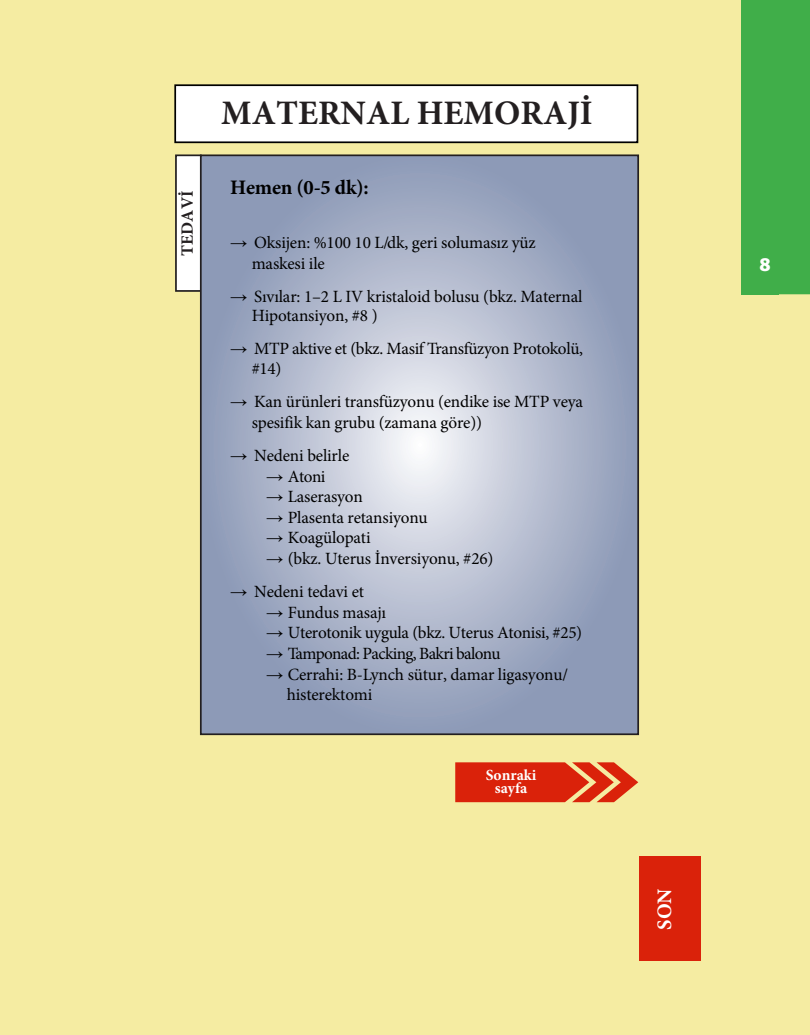
<style>
.page{position:relative;width:810px;height:1035px;background:#fff}
.page>*{position:absolute;margin:0;border:0;box-sizing:border-box;transform-origin:0 0}
.t1{font:700 34.38px "Minion Pro";color:#231f20}
.t2{font:700 20.62px "Minion Pro";letter-spacing:-.01em;color:#000}
.t3{font:700 20.62px "Minion Pro";color:#fff}
.t4{font:900 18.75px "Whitney HTF";color:#fff}
.t5{font:17.12px/20.6px "Minion Pro";letter-spacing:-.01em;color:#000}
.t6{font:17.12px "Minion Pro";letter-spacing:-.04em;color:#000}
.t7{font:700 17.12px "Minion Pro";color:#231f20}
.t8{font:700 15.5px/13.8px "Minion Pro";color:#fff;text-align:center}
.s1{font-family:"Arial"}
</style>
<div class="page">
<div style="left:0;top:0;width:22px;height:1035px;background:#f5eca2"></div>
<div style="left:22px;top:0;width:788px;height:1035px;background:#f5eca2"></div>
<div style="left:742px;top:0;width:68px;height:294px;background:#40ae49"></div>
<div style="left:174px;top:84px;width:464px;height:59px;background:#fff;border:2px solid #000"></div>
<div style="left:176px;top:155px;width:25px;height:136px;background:#fff"></div>
<div style="left:175px;top:154px;width:27px;height:138px;border:2px solid #231f20"></div>
<svg style="left:203px;top:157px;width:433px;height:575px;background:#a8b1c7"></svg>
<div style="left:200px;top:154px;width:439px;height:581px;border:2px solid #231f20"></div>
<div style="left:639px;top:856px;width:61px;height:105px;background:#da220a"></div>
<svg style="left:455px;top:762px;width:183px;height:40px;background:#de4020"></svg>
<p class="t7" style="left:175px;top:256px;width:66px;rotate:-90deg">TEDAVİ</p>
<p class="t1" style="left:221px;top:89px;width:373px">MATERNAL HEMORAJİ</p>
<p class="t2" style="left:230px;top:173px;width:140px">Hemen (0-5 dk):</p>
<p class="t5" style="left:252px;top:232px;width:285px;text-indent:-22px"><span class="s1">→</span> Oksijen: %100 10 L/dk, geri solumasız yüz maskesi ile</p>
<p class="t5" style="left:252px;top:287px;width:332px;line-height:19.2px;text-indent:-22px"><span class="s1">→</span> Sıvılar: 1–2 L IV kristaloid bolusu (bkz. Maternal<br>Hipotansiyon, #8 )</p>
<p class="t5" style="left:252px;top:338px;width:333px;text-indent:-22px"><span class="s1">→</span> MTP aktive et (bkz. Masif Transfüzyon Protokolü, #14)</p>
<p class="t5" style="left:252px;top:392px;width:333px;text-indent:-22px"><span class="s1">→</span> Kan ürünleri transfüzyonu (endike ise MTP veya spesifik kan grubu (zamana göre))</p>
<p class="t5" style="left:230px;top:445px;width:121px"><span class="s1">→</span> Nedeni belirle</p>
<p class="t5" style="left:266px;top:466px;width:61px"><span class="s1">→</span> Atoni</p>
<p class="t5" style="left:266px;top:487px;width:98px"><span class="s1">→</span> Laserasyon</p>
<p class="t5" style="left:266px;top:507px;width:163px"><span class="s1">→</span> Plasenta retansiyonu</p>
<p class="t5" style="left:266px;top:528px;width:106px"><span class="s1">→</span> Koagülopati</p>
<p class="t5" style="left:266px;top:548px;width:229px"><span class="s1">→</span> (bkz. Uterus İnversiyonu, #26)</p>
<p class="t5" style="left:230px;top:581px;width:136px"><span class="s1">→</span> Nedeni tedavi et</p>
<p class="t5" style="left:266px;top:602px;width:122px"><span class="s1">→</span> Fundus masajı</p>
<p class="t5" style="left:266px;top:623px;width:318px"><span class="s1">→</span> Uterotonik uygula (bkz. Uterus Atonisi, #25)</p>
<p class="t6" style="left:266px;top:642px;width:236px"><span class="s1">→</span> Tamponad: Packing, Bakri balonu</p>
<p class="t5" style="left:287px;top:664px;width:283px;text-indent:-21px"><span class="s1">→</span> Cerrahi: B-Lynch sütur, damar ligasyonu/ histerektomi</p>
<p class="t8" style="left:486px;top:768px;width:52px">Sonraki sayfa</p>
<p class="t3" style="left:650px;top:930px;width:43px;rotate:-90deg">SON</p>
<p class="t4" style="left:760px;top:253px;width:13px">8</p>
</div>
